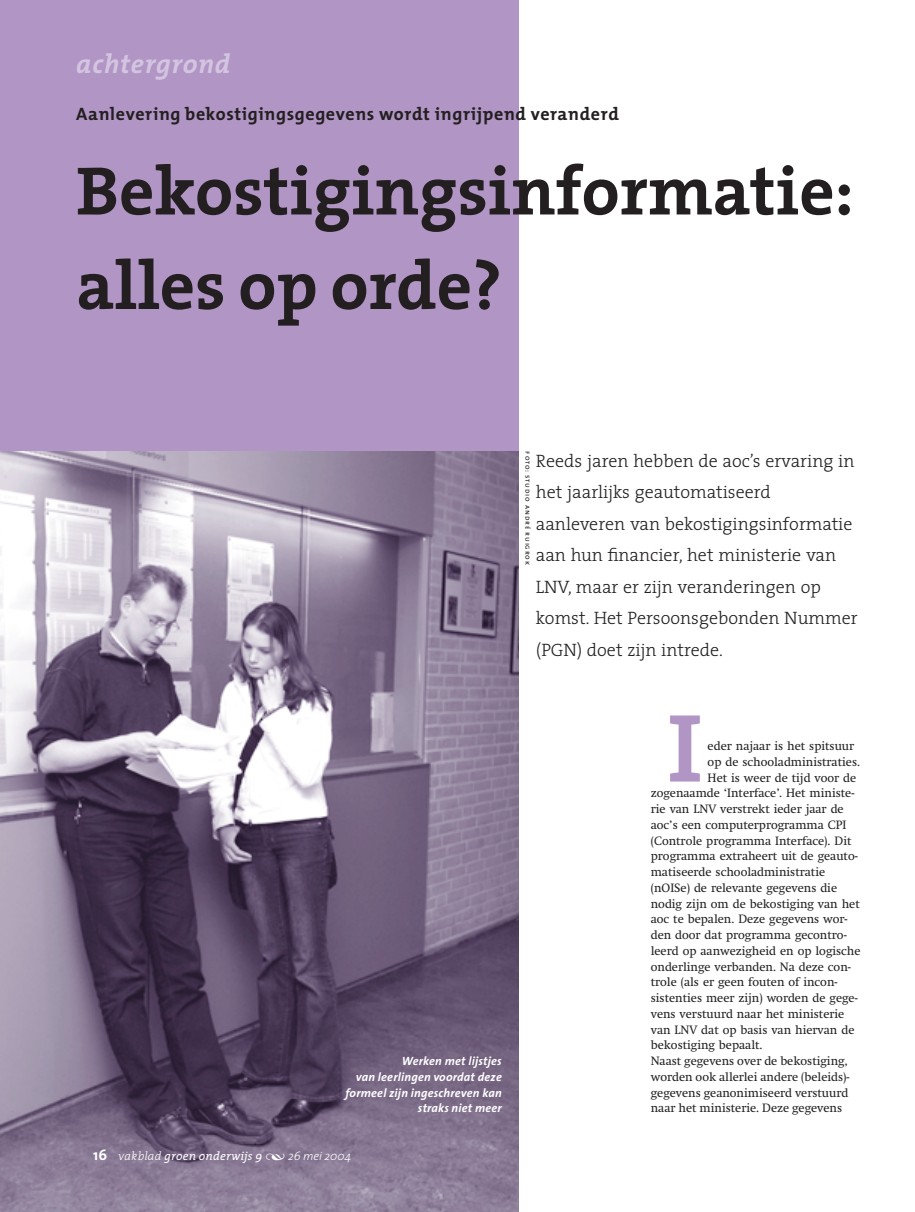
<style>
.page{position:relative;width:915px;height:1212px;background:#fff}
.page>*{position:absolute;margin:0;border:0;box-sizing:border-box;transform-origin:0 0}
.t1{font:700 97.8px "The Serif";color:#b195c5}
.t2{font:700 69px/94.5px "The Serif";color:#231f20}
.t3{font:italic 700 27px "The Mix";letter-spacing:.03em;color:#d3c5e0}
.t4{font:300 18px/31.5px "The Serif";color:#231f20}
.t5{font:700 18px "The Mix";letter-spacing:.035em;color:#231f20}
.t6{font:12px "Swift Special";color:#231f20}
.t7{font:italic 700 12px/15.8px "The Sans";letter-spacing:.02em;color:#fff;text-align:right}
.t8{font:italic 12px "The Serif";letter-spacing:.02em;color:#fff}
.t9{font:7.5px "The Sans Caps";letter-spacing:.115em;color:#231f20}
.s1{font-family:"The Sans";font-weight:700;font-style:normal;font-size:15px}
.s2{font-weight:300}
.s3{font-family:"The Serif Extra Light Expert";font-style:normal}
.s4{font-family:"The Sans";font-weight:300}
</style>
<div class="page">
<div style="left:0;top:0;width:518px;height:451px;background:#b195c5"></div>
<img style="left:0;top:451px;width:518px;height:761px">
<h3 class="t3" style="left:76px;top:52px;width:156px">achtergrond</h3>
<h3 class="t5" style="left:76px;top:107px;width:544px">Aanlevering bekostigingsgegevens wordt ingrijpend veranderd</h3>
<h2 class="t2" style="left:76px;top:151px;width:778px">Bekostigingsinformatie: alles op orde?</h2>
<p class="t7" style="left:345px;top:1054px;width:158px">Werken met lijstjes<br>van leerlingen voordat deze formeel zijn ingeschreven kan straks niet meer</p>
<p class="t8" style="left:93px;top:1150px;width:259px"><span class="s1">16</span> <span class="s2">vakblad</span> groen onderwijs 9 <span class="s3">Œ</span> <span class="s4">26 mei 2004</span></p>
<p class="t9" style="left:532px;top:451px;width:115px;rotate:90deg">foto: studio andré ruigrok</p>
<p class="t4" style="left:535px;top:446px;width:323px">Reeds jaren hebben de aoc’s ervaring in het jaarlijks geautomatiseerd aanleveren van bekostigingsinformatie aan hun financier, het ministerie van LNV, maar er zijn veranderingen op komst. Het Persoonsgebonden Nummer (PGN) doet zijn intrede.</p>
<h1 class="t1" style="left:667px;top:713px;width:36px">I</h1>
<p class="t6" style="left:707px;top:741px;width:148px">eder najaar is het spitsuur</p>
<p class="t6" style="left:707px;top:757px;width:154px">op de schooladministraties.</p>
<p class="t6" style="left:707px;top:773px;width:150px">Het is weer de tijd voor de</p>
<p class="t6" style="left:650px;top:789px;width:205px">zogenaamde ‘Interface’. Het ministe-</p>
<p class="t6" style="left:650px;top:804px;width:194px">rie van LNV verstrekt ieder jaar de</p>
<p class="t6" style="left:650px;top:820px;width:197px">aoc’s een computerprogramma CPI</p>
<p class="t6" style="left:650px;top:836px;width:202px">(Controle programma Interface). Dit</p>
<p class="t6" style="left:650px;top:852px;width:208px">programma extraheert uit de geauto-</p>
<p class="t6" style="left:650px;top:867px;width:176px">matiseerde schooladministratie</p>
<p class="t6" style="left:650px;top:883px;width:188px">(nOISe) de relevante gegevens die</p>
<p class="t6" style="left:650px;top:899px;width:210px">nodig zijn om de bekostiging van het</p>
<p class="t6" style="left:650px;top:915px;width:198px">aoc te bepalen. Deze gegevens wor-</p>
<p class="t6" style="left:650px;top:930px;width:197px">den door dat programma gecontro-</p>
<p class="t6" style="left:650px;top:946px;width:211px">leerd op aanwezigheid en op logische</p>
<p class="t6" style="left:650px;top:962px;width:201px">onderlinge verbanden. Na deze con-</p>
<p class="t6" style="left:650px;top:978px;width:188px">trole (als er geen fouten of incon-</p>
<p class="t6" style="left:650px;top:993px;width:208px">sistenties meer zijn) worden de gege-</p>
<p class="t6" style="left:650px;top:1009px;width:195px">vens verstuurd naar het ministerie</p>
<p class="t6" style="left:650px;top:1025px;width:205px">van LNV dat op basis van hiervan de</p>
<p class="t6" style="left:650px;top:1041px;width:113px">bekostiging bepaalt.</p>
<p class="t6" style="left:650px;top:1056px;width:198px">Naast gegevens over de bekostiging,</p>
<p class="t6" style="left:650px;top:1072px;width:200px">worden ook allerlei andere (beleids)-</p>
<p class="t6" style="left:650px;top:1088px;width:199px">gegevens geanonimiseerd verstuurd</p>
<p class="t6" style="left:650px;top:1104px;width:193px">naar het ministerie. Deze gegevens</p>
</div>
